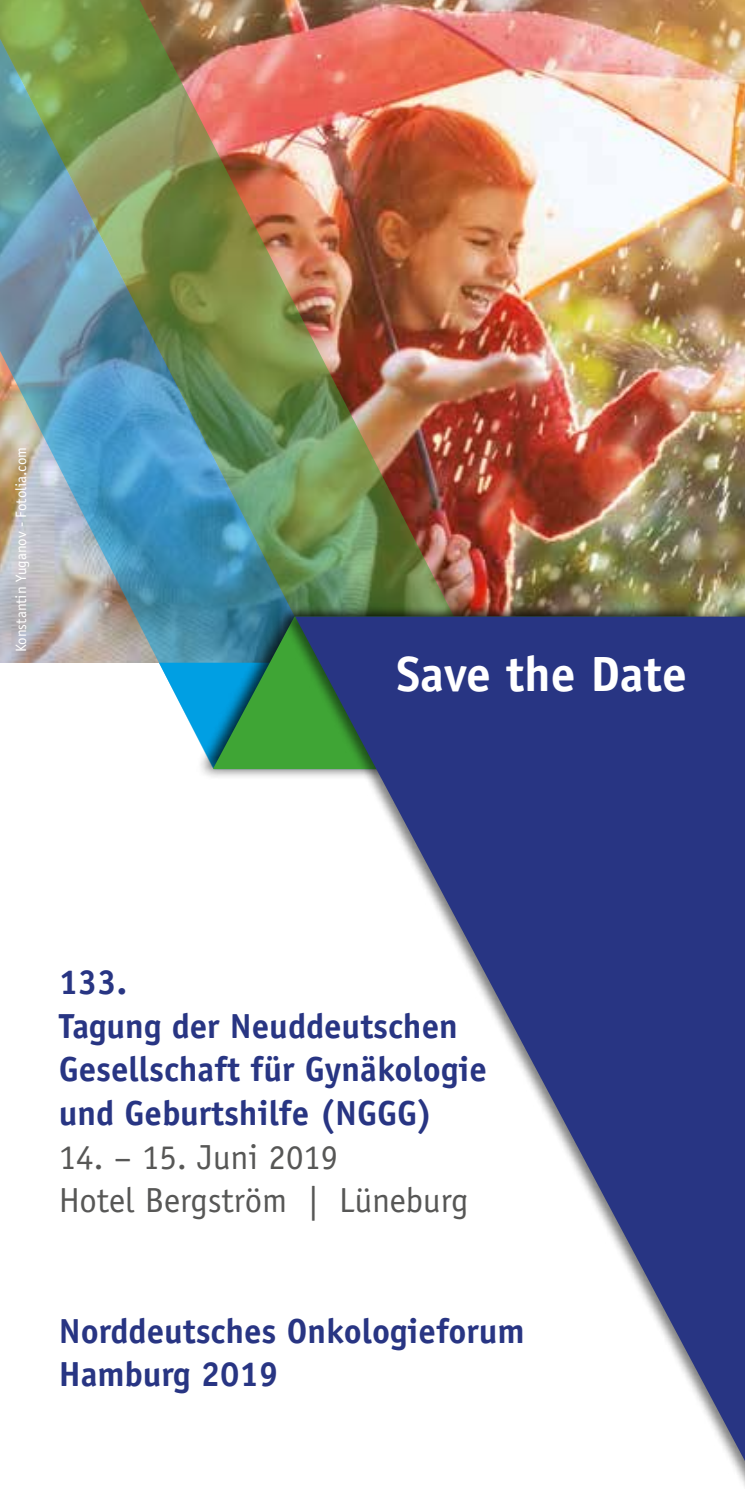
<style>
.page{position:relative;width:745px;height:1489px;background:#fff}
.page>*{position:absolute;margin:0;border:0;box-sizing:border-box;transform-origin:0 0}
.t1{font:700 49.5px "Officina Sans";color:#fff}
.t2{font:700 34.75px/43.5px "Officina Sans";color:#283583}
.t3{font:34.75px/43.5px "Officina Sans";color:#575756}
.t4{font:15px "Officina Sans";color:#fff}
</style>
<div class="page">
<img style="left:490px;top:0;width:254px;height:607px">
<img style="left:339px;top:0;width:151px;height:603px">
<img style="left:0;top:0;width:339px;height:663px">
<svg style="left:159px;top:662px;width:36px;height:71px"></svg>
<div style="left:195px;top:603px;width:505px;height:176px;background:#000;opacity:.75"></div>
<svg style="left:213px;top:616px;width:67px;height:153px;background:#298c77"></svg>
<div style="left:280px;top:607px;width:464px;height:881px;background:#000;opacity:.5"></div>
<svg style="left:295px;top:616px;width:449px;height:844px"></svg>
<p class="t4" style="left:12px;top:652px;width:207px;rotate:-90deg">Konstantin Yuganov - Fotolia.com</p>
<h1 class="t1" style="left:396px;top:643px;width:292px">Save the Date</h1>
<p class="t2" style="left:59px;top:960px;width:429px">133.<br>Tagung der Neuddeutschen<br>Gesellschaft für Gynäkologie und Geburtshilfe (NGGG)</p>
<p class="t3" style="left:59px;top:1134px;width:411px">14. – 15. Juni 2019<br>Hotel Bergström | Lüneburg</p>
<p class="t2" style="left:59px;top:1308px;width:467px">Norddeutsches Onkologieforum<br>Hamburg 2019</p>
</div>
